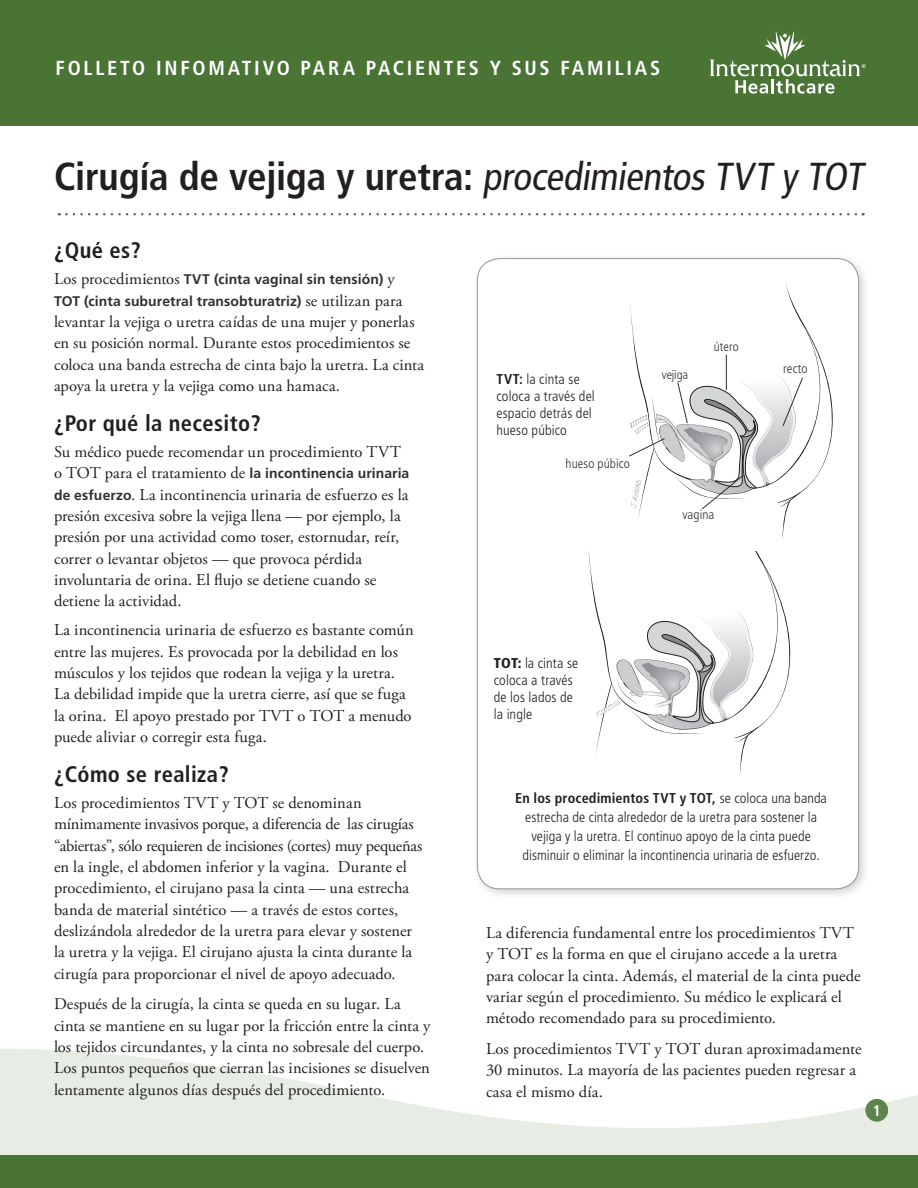
<style>
.page{position:relative;width:918px;height:1188px;background:#fff}
.page>*{position:absolute;margin:0;border:0;box-sizing:border-box;transform-origin:0 0}
.t1{font:700 condensed 39px "Frutiger LT Std";letter-spacing:-.005em;color:#231f20}
.Level_1{font:700 condensed 22.5px "Frutiger LT Std";letter-spacing:.015em;color:#231f20}
.t2{font:700 condensed 20.25px "Frutiger LT Std";letter-spacing:.14em;color:#fff}
.t3{font:700 condensed 20.25px "Frutiger LT Std";letter-spacing:.3em;color:#fff}
.Main{font:16.5px/21.3px "Adobe Garamond Pro";letter-spacing:.005em;color:#231f20}
.t4{font:700 condensed 15.45px "Frutiger LT Std";color:#fff}
.Illustration_labels{font:300 condensed 14.25px/17.1px "Frutiger LT Std";letter-spacing:.005em;color:#231f20}
.Main-2{font:700 13.95px/21.3px "Frutiger LT Std";letter-spacing:.005em;color:#312f30}
.t5{font:300 condensed 13.05px "Frutiger LT Std";letter-spacing:.005em;color:#312f30}
.t6{font:300 condensed 12.75px "Frutiger LT Std";letter-spacing:.005em;color:#312f30}
.t7{font:300 condensed 12.6px "Frutiger LT Std";letter-spacing:-.015em;color:#312f30}
.s1{font-weight:400}
.s2{font-family:"Adobe Garamond Pro";font-weight:400;font-size:16.5px;color:#231f20}
.s3{font-family:"Frutiger LT Std";font-weight:700;font-size:13.95px;color:#312f30}
.s4{font-weight:700}
.s5{font-weight:900}
</style>
<div class="page">
<svg style="left:0;top:1048px;width:918px;height:107px;fill:#e7ede4"></svg>
<div style="left:0;top:1155px;width:918px;height:33px;background:#497434"></div>
<div style="left:866px;top:1099px;width:22px;height:22px;background:#5e844b;border-radius:50%"></div>
<div style="left:0;top:0;width:918px;height:126px;background:#497434"></div>
<svg style="left:710px;top:32px;width:156px;height:62px"></svg>
<svg style="left:66px;top:213px;width:798px;height:2px"></svg>
<div style="left:472px;top:253px;width:398px;height:647px;background:#231f20;opacity:.2"></div>
<div style="left:477px;top:259px;width:382px;height:630px;background:#fff;border-radius:22px"></div>
<svg style="left:629px;top:285px;width:204px;height:254px"></svg>
<svg style="left:588px;top:551px;width:202px;height:224px"></svg>
<p class="t2" style="left:56px;top:56px;width:606px">FOLLETO INFOMATIVO PARA PACIENTES Y SUS FAMILIAS</p>
<p class="t3" style="left:56px;top:58px;width:455px">PARA PACIENTES Y SUS FAMILIAS</p>
<p class="t1" style="left:54px;top:153px;width:817px">Cirugía de vejiga y uretra: <span class="s1">procedimientos TVT y TOT</span></p>
<p class="Level_1" style="left:54px;top:237px;width:88px">¿Qué es?</p>
<p class="Main-2" style="left:54px;top:269px;width:350px"><span class="s2">Los procedimientos</span> TVT (cinta vaginal sin tensión) <span class="s2">y<br></span>TOT (cinta suburetral transobturatriz) <span class="s2">se utilizan para</span></p>
<p class="Main" style="left:54px;top:312px;width:372px">levantar la vejiga o uretra caídas de una mujer y ponerlas en su posición normal. Durante estos procedimientos se coloca una banda estrecha de cinta bajo la uretra. La cinta apoya la uretra y la vejiga como una hamaca.</p>
<p class="Level_1" style="left:54px;top:410px;width:208px">¿Por qué la necesito?</p>
<p class="Main" style="left:54px;top:441px;width:357px">Su médico puede recomendar un procedimiento TVT o TOT para el tratamiento de <span class="s3">la incontinencia urinaria de esfuerzo</span>. La incontinencia urinaria de esfuerzo es la presión excesiva sobre la vejiga llena — por ejemplo, la presión por una actividad como toser, estornudar, reír, correr o levantar objetos — que provoca pérdida involuntaria de orina. El flujo se detiene cuando se detiene la actividad.</p>
<p class="Main" style="left:54px;top:620px;width:361px">La incontinencia urinaria de esfuerzo es bastante común entre las mujeres. Es provocada por la debilidad en los músculos y los tejidos que rodean la vejiga y la uretra.<br>La debilidad impide que la uretra cierre, así que se fuga la orina. El apoyo prestado por TVT o TOT a menudo puede aliviar o corregir esta fuga.</p>
<p class="Level_1" style="left:54px;top:761px;width:176px">¿Cómo se realiza?</p>
<p class="Main" style="left:54px;top:792px;width:370px">Los procedimientos TVT y TOT se denominan mínimamente invasivos porque, a diferencia de las cirugías “abiertas”, sólo requieren de incisiones (cortes) muy pequeñas en la ingle, el abdomen inferior y la vagina. Durante el procedimiento, el cirujano pasa la cinta — una estrecha banda de material sintético — a través de estos cortes, deslizándola alrededor de la uretra para elevar y sostener la uretra y la vejiga. El cirujano ajusta la cinta durante la cirugía para proporcionar el nivel de apoyo adecuado.</p>
<p class="Main" style="left:54px;top:994px;width:378px">Después de la cirugía, la cinta se queda en su lugar. La cinta se mantiene en su lugar por la fricción entre la cinta y los tejidos circundantes, y la cinta no sobresale del cuerpo.<br>Los puntos pequeños que cierran las incisiones se disuelven lentamente algunos días después del procedimiento.</p>
<p class="Illustration_labels" style="left:497px;top:371px;width:100px"><span class="s4">TVT:</span> la cinta se coloca a través del espacio detrás del hueso púbico</p>
<p class="t5" style="left:566px;top:456px;width:66px">hueso púbico</p>
<p class="t7" style="left:662px;top:367px;width:28px">vejiga</p>
<p class="t6" style="left:714px;top:339px;width:26px">útero</p>
<p class="t5" style="left:682px;top:508px;width:33px">vagina</p>
<p class="t5" style="left:783px;top:361px;width:26px">recto</p>
<p class="Illustration_labels" style="left:494px;top:654px;width:86px"><span class="s5">TOT:</span> la cinta se coloca a través de los lados de la ingle</p>
<p class="Illustration_labels" style="left:515px;top:789px;width:313px;line-height:18.9px;text-align:center"><span class="s4">En los procedimientos TVT y TOT,</span> se coloca una banda estrecha de cinta alrededor de la uretra para sostener la vejiga y la uretra. El continuo apoyo de la cinta puede disminuir o eliminar la incontinencia urinaria de esfuerzo.</p>
<p class="Main" style="left:486px;top:922px;width:376px">La diferencia fundamental entre los procedimientos TVT y TOT es la forma en que el cirujano accede a la uretra para colocar la cinta. Además, el material de la cinta puede variar según el procedimiento. Su médico le explicará el método recomendado para su procedimiento.</p>
<p class="Main" style="left:486px;top:1039px;width:377px">Los procedimientos TVT y TOT duran aproximadamente<br>30 minutos. La mayoría de las pacientes pueden regresar a casa el mismo día.</p>
<p class="t4" style="left:873px;top:1101px;width:10px">1</p>
</div>
